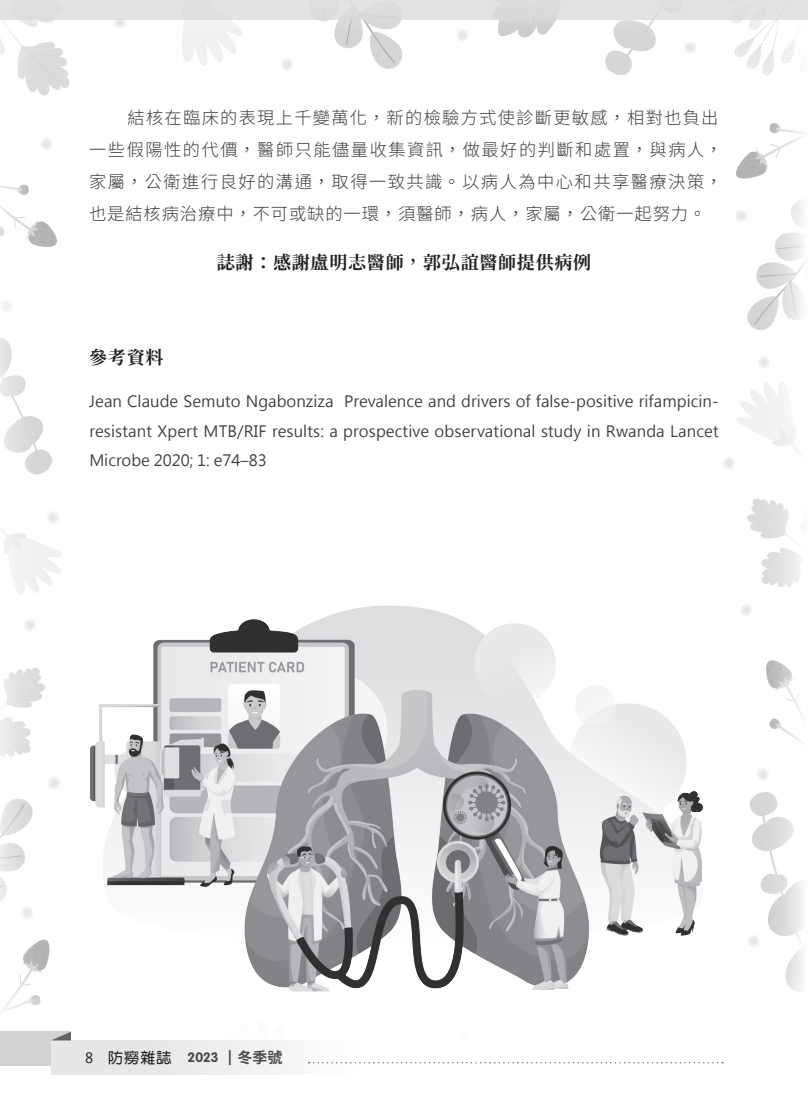
<style>
.page{position:relative;width:808px;height:1106px;background:#fff}
.page>*{position:absolute;margin:0;border:0;box-sizing:border-box;transform-origin:0 0}
.t1{font:18px "Gen Yo Min TW Bold TTF";letter-spacing:.04em;color:#231f20}
.t2{font:300 17.25px/32.2px "Source Han Sans TC";letter-spacing:.085em;color:#3e3e3f}
.t3{font:15.45px/29.2px "Microsoft Jheng Hei";letter-spacing:.01em;color:#3e3e3f;text-align:justify}
.t4{font:15px "DF Yuan Std W7";color:#231f20}
.s1{font-family:"Khmer UI"}
.s2{font-family:"VAG Rounded Std";font-weight:700;font-size:13.5px;color:#4b4c4d}
.s3{font-family:"DF Yuan Std W8";color:#4b4c4d}
.s4{font-family:"Source Han Sans TC";font-weight:700;color:#4b4c4d}
</style>
<div class="page">
<img style="left:0;top:20px;width:805px;height:1055px">
<hr style="left:807px;top:114px;width:1px;height:103px;background:#d1d2d4">
<div style="left:0;top:0;width:808px;height:20px;background:#e2e3e4"></div>
<img style="left:84px;top:604px;width:635px;height:395px">
<div style="left:0;top:1031px;width:71px;height:34px;background:#d1d2d4"></div>
<div style="left:51px;top:1040px;width:307px;height:34px;background:linear-gradient(to right,#e1e2e4,#fcfcfc)"></div>
<svg style="left:52px;top:1032px;width:19px;height:8px"></svg>
<svg style="left:309px;top:1061px;width:414px;height:2px"></svg>
<p class="t2" style="left:89px;top:102px;width:635px;text-indent:39px">結核在臨床的表現上千變萬化，新的檢驗方式使診斷更敏感，相對也負出一些假陽性的代價，醫師只能儘量收集資訊，做最好的判斷和處置，與病人，家屬，公衛進行良好的溝通，取得一致共識。以病人為中心和共享醫療決策，也是結核病治療中，不可或缺的一環，須醫師，病人，家屬，公衛一起努力。</p>
<p class="t1" style="left:217px;top:252px;width:376px">誌謝：感謝盧明志醫師，郭弘誼醫師提供病例</p>
<p class="t1" style="left:89px;top:347px;width:76px">參考資料</p>
<p class="t3" style="left:89px;top:387px;width:631px">Jean Claude Semuto Ngabonziza Prevalence and drivers of false-positive rifampicin&shy;resistant Xpert MTB/RIF results: a prospective observational study in Rwanda Lancet Microbe 2020; 1: e74–83</p>
<p class="t4" style="left:85px;top:1049px;width:199px"><span class="s1">8</span> 防癆雜誌 <span class="s2">2023</span> <span class="s3">｜</span><span class="s4">冬季號</span></p>
</div>
